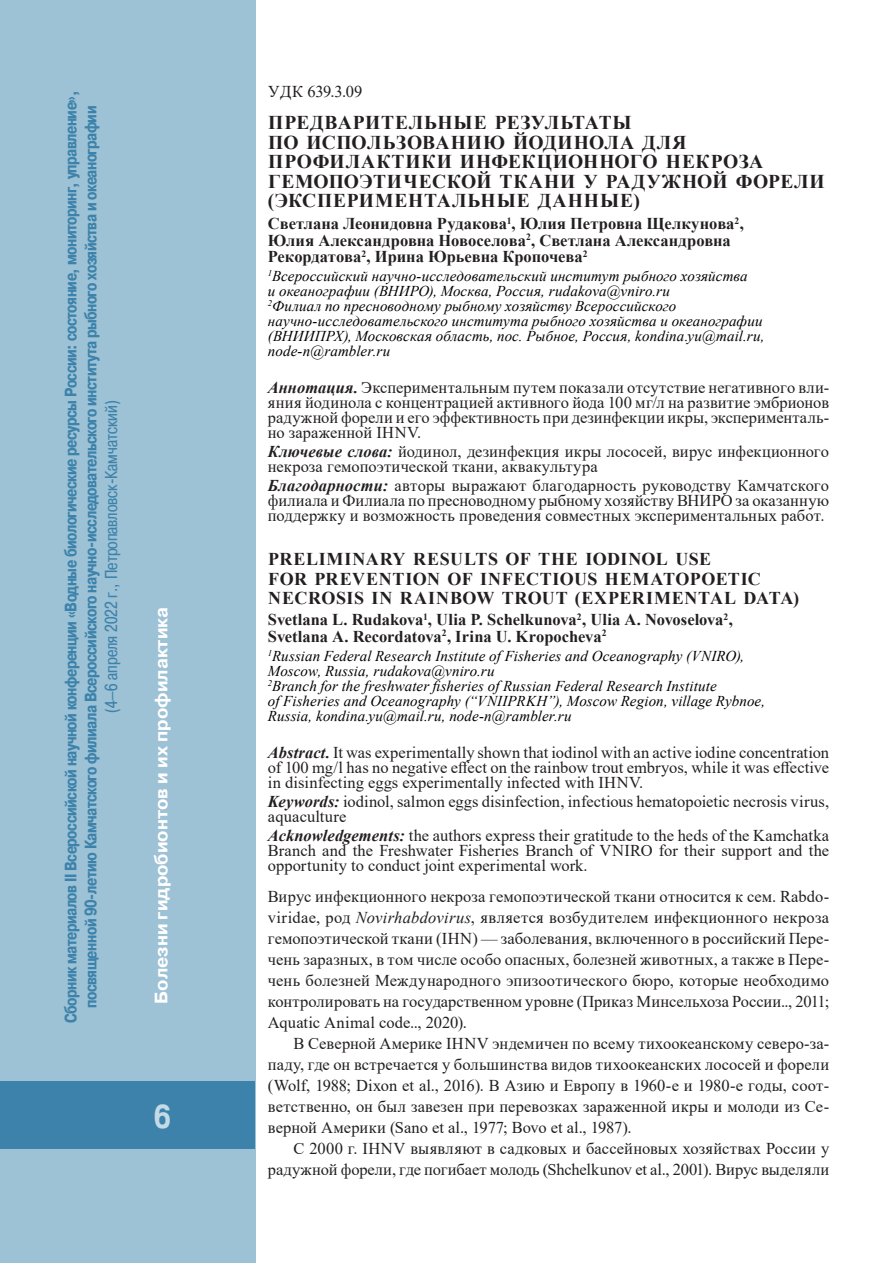
<style>
.page{position:relative;width:893px;height:1263px;background:#fff}
.page>*{position:absolute;margin:0;border:0;box-sizing:border-box;transform-origin:0 0}
.t1{font:700 33px "Pragmatica Cond C";color:#c4dae6}
.Headers{font:700 19.5px/19.5px "Times New Roman";letter-spacing:.035em;color:#231f20}
.HeaderEng{font:700 18px/19.5px "Times New Roman";letter-spacing:.03em;color:#231f20}
.t2{font:700 18px "Pragmatica C";color:#fff}
.t3{font:17.25px "Pragmatica Cond C";color:#3c82aa}
.Анотация{font:16.5px/15px "Times New Roman";letter-spacing:.005em;color:#231f20;text-align:justify}
.Base{font:16.5px/21px "Times New Roman";color:#231f20;text-align:justify}
.Autors{font:700 16.5px/16.5px "Times New Roman";color:#231f20}
.t4{font:700 16.5px/19.8px "Pragmatica Cond C";letter-spacing:-.03em;color:#3c82aa;text-align:center}
.УДК{font:16.5px "Times New Roman";color:#231f20}
.Contact{font:italic 15px/15px "Times New Roman";letter-spacing:.005em;color:#000}
.s1{font-weight:700;font-style:italic}
.s2{font-style:italic}
</style>
<div class="page">
<div style="left:0;top:0;width:255px;height:1263px;background:#9dc1d5"></div>
<div style="left:0;top:1081px;width:255px;height:68px;background:#3c82aa"></div>
<p class="t4" style="left:61px;top:1023px;width:933px;rotate:-90deg">Сборник материалов II Всероссийской научной конференции «Водные биологические ресурсы России: состояние, мониторинг, управление», посвященной 90-летию Камчатского филиала Всероссийского научно-исследовательского института рыбного хозяйства и океанографии</p>
<p class="t3" style="left:101px;top:713px;width:314px;rotate:-90deg">(4–6 апреля 2022 г., Петропавловск-Камчатский)</p>
<p class="t2" style="left:151px;top:1003px;width:398px;rotate:-90deg">Болезни гидробионтов и их профилактика</p>
<h1 class="t1" style="left:154px;top:1098px;width:19px">6</h1>
<p class="УДК" style="left:268px;top:80px;width:96px">УДК 639.3.09</p>
<p class="Headers" style="left:268px;top:112px;width:558px">ПРЕДВАРИТЕЛЬНЫЕ РЕЗУЛЬТАТЫ<br>ПО ИСПОЛЬЗОВАНИЮ ЙОДИНОЛА ДЛЯ ПРОФИЛАКТИКИ ИНФЕКЦИОННОГО НЕКРОЗА ГЕМОПОЭТИЧЕСКОЙ ТКАНИ У РАДУЖНОЙ ФОРЕЛИ (ЭКСПЕРИМЕНТАЛЬНЫЕ ДАННЫЕ)</p>
<p class="Autors" style="left:268px;top:215px;width:478px">Светлана Леонидовна Рудакова<sup>1</sup>, Юлия Петровна Щелкунова<sup>2</sup>,<br>Юлия Александровна Новоселова<sup>2</sup>, Светлана Александровна<br>Рекордатова<sup>2</sup>, Ирина Юрьевна Кропочева<sup>2</sup></p>
<p class="Contact" style="left:268px;top:269px;width:498px"><sup>1</sup>Всероссийский научно-исследовательский институт рыбного хозяйства<br>и океанографии (ВНИРО), Москва, Россия, rudakova@vniro.ru<br><sup>2</sup>Филиал по пресноводному рыбному хозяйству Всероссийского научно-исследовательского института рыбного хозяйства и океанографии (ВНИИПРХ), Московская область, пос. Рыбное, Россия, kondina.yu@mail.ru, node-n@rambler.ru</p>
<p class="Анотация" style="left:268px;top:379px;width:563px"><span class="s1">Аннотация.</span> Экспериментальным путем показали отсутствие негативного вли&shy;яния йодинола с концентрацией активного йода 100 мг/л на развитие эмбрионов радужной форели и его эффективность при дезинфекции икры, эксперименталь&shy;но зараженной IHNV.</p>
<p class="Анотация" style="left:268px;top:443px;width:563px"><span class="s1">Ключевые слова:</span> йодинол, дезинфекция икры лососей, вирус инфекционного некроза гемопоэтической ткани, аквакультура</p>
<p class="Анотация" style="left:268px;top:478px;width:563px"><span class="s1">Благодарности:</span> авторы выражают благодарность руководству Камчатского филиала и Филиала по пресноводному рыбному хозяйству ВНИРО за оказанную поддержку и возможность проведения совместных экспериментальных работ.</p>
<p class="HeaderEng" style="left:268px;top:549px;width:533px">PRELIMINARY RESULTS OF THE IODINOL USE<br>FOR PREVENTION OF INFECTIOUS HEMATOPOETIC<br>NECROSIS IN RAINBOW TROUT (EXPERIMENTAL DATA)</p>
<p class="Autors" style="left:268px;top:611px;width:466px">Svetlana L. Rudakova<sup>1</sup>, Ulia P. Schelkunova<sup>2</sup>, Ulia A. Novoselova<sup>2</sup>,<br>Svetlana A. Recordatova<sup>2</sup>, Irina U. Kropocheva<sup>2</sup></p>
<p class="Contact" style="left:268px;top:648px;width:499px"><sup>1</sup>Russian Federal Research Institute of Fisheries and Oceanography (VNIRO), Moscow, Russia, rudakova@vniro.ru<br><sup>2</sup>Branch for the freshwater fisheries of Russian Federal Research Institute<br>of Fisheries and Oceanography (“VNIIPRKH”), Moscow Region, village Rybnoe, Russia, kondina.yu@mail.ru, node-n@rambler.ru</p>
<p class="Анотация" style="left:268px;top:744px;width:563px"><span class="s1">Abstract.</span> It was experimentally shown that iodinol with an active iodine concentration of 100 mg/l has no negative effect on the rainbow trout embryos, while it was effective in disinfecting eggs experimentally infected with IHNV.</p>
<p class="Анотация" style="left:268px;top:793px;width:563px"><span class="s1">Keywords:</span> iodinol, salmon eggs disinfection, infectious hematopoietic necrosis virus, aquaculture</p>
<p class="Анотация" style="left:268px;top:827px;width:563px"><span class="s1">Acknowledgements:</span> the authors express their gratitude to the heds of the Kamchatka Branch and the Freshwater Fisheries Branch of VNIRO for their support and the opportunity to conduct joint experimental work.</p>
<p class="Base" style="left:268px;top:885px;width:563px">Вирус инфекционного некроза гемопоэтической ткани относится к сем. Rabdo&shy;viridae, род <span class="s2">Novirhabdovirus</span>, является возбудителем инфекционного некроза гемопоэтической ткани (IHN) — заболевания, включенного в российский Пере&shy;чень заразных, в том числе особо опасных, болезней животных, а также в Пере&shy;чень болезней Международного эпизоотического бюро, которые необходимо контролировать на государственном уровне (Приказ Минсельхоза России.., 2011; Aquatic Animal code.., 2020).</p>
<p class="Base" style="left:268px;top:1032px;width:563px;text-indent:26px">В Северной Америке IHNV эндемичен по всему тихоокеанскому северо-за&shy;паду, где он встречается у большинства видов тихоокеанских лососей и форели (Wolf, 1988; Dixon et al., 2016). В Азию и Европу в 1960-е и 1980-е годы, соот&shy;ветственно, он был завезен при перевозках зараженной икры и молоди из Се&shy;верной Америки (Sano et al., 1977; Bovo et al., 1987).</p>
<p class="Base" style="left:268px;top:1137px;width:563px;text-align:right">С 2000 г. IHNV выявляют в садковых и бассейновых хозяйствах России у радужной форели, где погибает молодь (Shchelkunov et al., 2001). Вирус выделяли</p>
</div>
